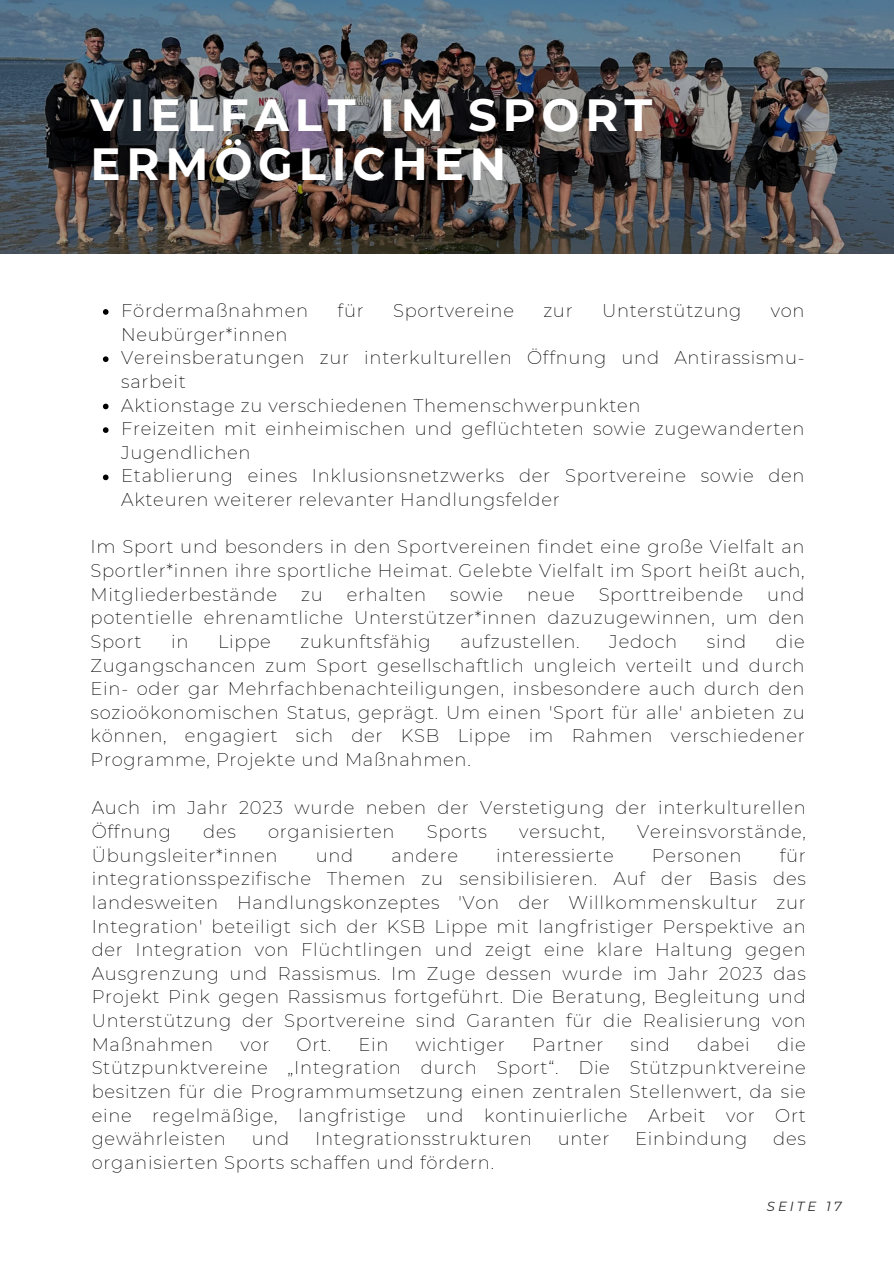
<style>
.page{position:relative;width:894px;height:1264px;background:#fff}
.page>*{position:absolute;margin:0;border:0;box-sizing:border-box;transform-origin:0 0}
.t1{font:700 45px/49.5px "Montserrat";letter-spacing:.13em;color:#fff}
.t2{font:200 18px/23.7px "Montserrat";letter-spacing:.04em;color:#000;text-align:justify}
.t3{font:italic 13.2px "Montserrat";letter-spacing:.23em;color:#2a2a2a}
</style>
<div class="page">
<svg style="left:103px;top:309px;width:5px;height:6px"></svg>
<svg style="left:103px;top:356px;width:5px;height:6px"></svg>
<svg style="left:103px;top:403px;width:5px;height:6px"></svg>
<svg style="left:103px;top:427px;width:5px;height:6px"></svg>
<svg style="left:103px;top:474px;width:5px;height:6px"></svg>
<img style="left:0;top:0;width:893px;height:253px">
<h1 class="t1" style="left:90px;top:90px;width:563px">VIELFALT IM SPORT<br>ERMÖGLICHEN</h1>
<p class="t2" style="left:121px;top:299px;width:189px">Fördermaßnahmen</p>
<p class="t2" style="left:337px;top:299px;width:28px">für</p>
<p class="t2" style="left:393px;top:299px;width:122px">Sportvereine</p>
<p class="t2" style="left:543px;top:299px;width:31px">zur</p>
<p class="t2" style="left:602px;top:299px;width:141px">Unterstützung</p>
<p class="t2" style="left:770px;top:299px;width:35px">von</p>
<p class="t2" style="left:121px;top:322px;width:685px;text-align:left">Neubürger*innen<br>Vereinsberatungen zur interkulturellen Öffnung und Antirassismu&shy;sarbeit<br>Aktionstage zu verschiedenen Themenschwerpunkten<br>Freizeiten mit einheimischen und geflüchteten sowie zugewanderten Jugendlichen<br>Etablierung eines Inklusionsnetzwerks der Sportvereine sowie den Akteuren weiterer relevanter Handlungsfelder</p>
<p class="t2" style="left:90px;top:535px;width:715px">Im Sport und besonders in den Sportvereinen findet eine große Vielfalt an Sportler*innen ihre sportliche Heimat. Gelebte Vielfalt im Sport heißt auch, Mitgliederbestände</p>
<p class="t2" style="left:90px;top:582px;width:715px;text-indent:676px">und potentielle ehrenamtliche Unterstützer*innen dazuzugewinnen, um den Sport</p>
<p class="t2" style="left:301px;top:582px;width:23px">zu</p>
<p class="t2" style="left:346px;top:582px;width:81px">erhalten</p>
<p class="t2" style="left:450px;top:582px;width:54px">sowie</p>
<p class="t2" style="left:527px;top:582px;width:49px">neue</p>
<p class="t2" style="left:598px;top:582px;width:146px">Sporttreibende</p>
<p class="t2" style="left:171px;top:629px;width:19px">in</p>
<p class="t2" style="left:218px;top:629px;width:54px">Lippe</p>
<p class="t2" style="left:300px;top:629px;width:132px">zukunftsfähig</p>
<p class="t2" style="left:460px;top:629px;width:121px">aufzustellen.</p>
<p class="t2" style="left:609px;top:629px;width:70px">Jedoch</p>
<p class="t2" style="left:706px;top:629px;width:41px">sind</p>
<p class="t2" style="left:90px;top:629px;width:715px;text-indent:685px">die Zugangschancen zum Sport gesellschaftlich ungleich verteilt und durch Ein- oder gar Mehrfachbenachteiligungen, insbesondere auch durch den sozioökonomischen Status, geprägt. Um einen 'Sport für alle' anbieten zu können, engagiert sich der KSB Lippe im Rahmen verschiedener Programme, Projekte und Maßnahmen.</p>
<p class="t2" style="left:92px;top:796px;width:715px">Auch im Jahr 2023 wurde neben der Verstetigung der interkulturellen<br>Öffnung</p>
<p class="t2" style="left:203px;top:819px;width:34px">des</p>
<p class="t2" style="left:268px;top:819px;width:128px">organisierten</p>
<p class="t2" style="left:427px;top:819px;width:62px">Sports</p>
<p class="t2" style="left:519px;top:819px;width:87px">versucht,</p>
<p class="t2" style="left:637px;top:819px;width:170px">Vereinsvorstände,</p>
<p class="t2" style="left:92px;top:843px;width:187px">Übungsleiter*innen</p>
<p class="t2" style="left:316px;top:843px;width:39px">und</p>
<p class="t2" style="left:391px;top:843px;width:68px">andere</p>
<p class="t2" style="left:496px;top:843px;width:119px">interessierte</p>
<p class="t2" style="left:651px;top:843px;width:91px">Personen</p>
<p class="t2" style="left:92px;top:843px;width:715px;text-indent:687px">für integrationsspezifische Themen zu sensibilisieren. Auf der Basis des landesweiten Handlungskonzeptes 'Von der Willkommenskultur zur Integration' beteiligt sich der KSB Lippe mit langfristiger Perspektive an der Integration von Flüchtlingen und zeigt eine klare Haltung gegen Ausgrenzung und Rassismus. Im Zuge dessen wurde im Jahr 2023 das Projekt Pink gegen Rassismus fortgeführt. Die Beratung, Begleitung und Unterstützung der Sportvereine sind Garanten für die Realisierung von Maßnahmen</p>
<p class="t2" style="left:92px;top:1032px;width:715px;text-indent:685px">die Stützpunktvereine „Integration durch Sport“. Die Stützpunktvereine besitzen für die Programmumsetzung einen zentralen Stellenwert, da sie eine regelmäßige, langfristige und kontinuierliche Arbeit vor Ort gewährleisten</p>
<p class="t2" style="left:240px;top:1032px;width:30px">vor</p>
<p class="t2" style="left:296px;top:1032px;width:36px">Ort.</p>
<p class="t2" style="left:358px;top:1032px;width:32px">Ein</p>
<p class="t2" style="left:415px;top:1032px;width:91px">wichtiger</p>
<p class="t2" style="left:532px;top:1032px;width:73px">Partner</p>
<p class="t2" style="left:630px;top:1032px;width:41px">sind</p>
<p class="t2" style="left:697px;top:1032px;width:54px">dabei</p>
<p class="t2" style="left:252px;top:1126px;width:39px">und</p>
<p class="t2" style="left:315px;top:1126px;width:218px">Integrationsstrukturen</p>
<p class="t2" style="left:557px;top:1126px;width:53px">unter</p>
<p class="t2" style="left:635px;top:1126px;width:114px">Einbindung</p>
<p class="t2" style="left:773px;top:1126px;width:34px">des</p>
<p class="t2" style="left:92px;top:1150px;width:404px">organisierten Sports schaffen und fördern.</p>
<p class="t3" style="left:766px;top:1198px;width:76px">SEITE 17</p>
</div>
